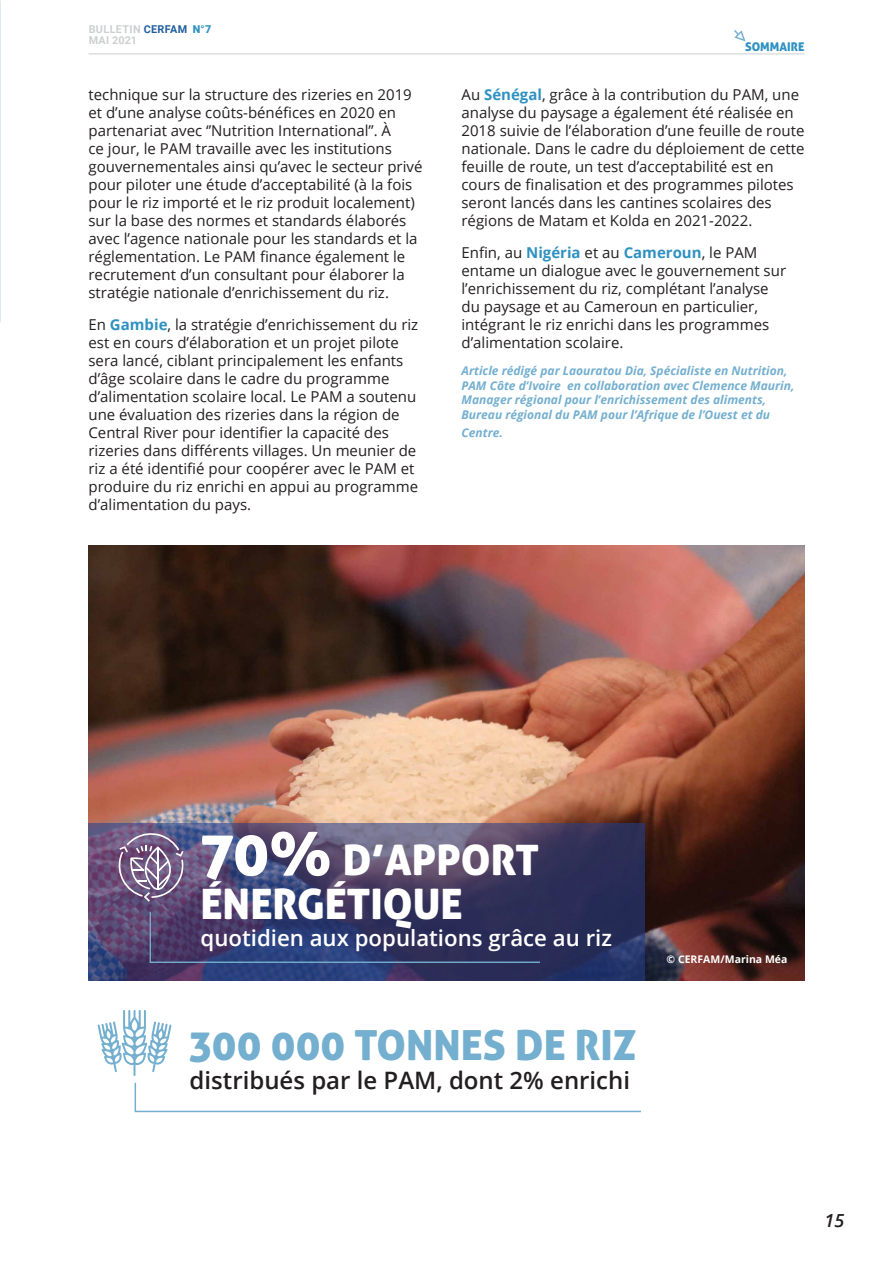
<style>
.page{position:relative;width:893px;height:1263px;background:#fff}
.page>*{position:absolute;margin:0;border:0;box-sizing:border-box;transform-origin:0 0}
.t1{font:42px/43.5px "Aller Display";color:#fff}
.t2{font:41.55px "Aller Display";color:#74afcf}
.t3{font:600 24px "Open Sans";color:#231f20}
.t4{font:600 22.2px "Open Sans";color:#fff}
.t5{font:italic 600 18px "Open Sans";color:#231f20}
.t6{font:15px/18px "Open Sans";color:#231f20}
.t7{font:italic 700 12px/14.4px "Open Sans";color:#74afcf}
.t8{font:12px "Aller Display";color:#2f91c1}
.t9{font:700 10.8px/10.8px "Roboto";letter-spacing:.035em;color:#cdcfd0}
.t10{font:700 10.5px "Open Sans";color:#fff}
.s1{color:#215e9f}
.s2{font-weight:900;color:#2f91c1}
.s3{font-weight:700;color:#2f91c1}
.s4{font-size:61.05px}
</style>
<div class="page">
<hr style="left:88px;top:54px;width:716px;height:1px;background:#cdcfd0">
<svg style="left:734px;top:30px;width:12px;height:12px"></svg>
<img style="left:0;top:0;width:1px;height:323px">
<img style="left:88px;top:545px;width:716px;height:435px">
<svg style="left:98px;top:1010px;width:543px;height:103px"></svg>
<svg style="left:88px;top:823px;width:557px;height:157px;background:#45426b"></svg>
<svg style="left:149px;top:910px;width:392px;height:54px;background:#343867"></svg>
<svg style="left:118px;top:832px;width:66px;height:70px;background:#857295"></svg>
<p class="t9" style="left:89px;top:23px;width:124px">BULLETIN <span class="s1">CERFAM</span> <span class="s2">N°7<br></span>MAI 2021</p>
<p class="t6" style="left:88px;top:85px;width:335px">technique sur la structure des rizeries en 2019 et d’une analyse coûts-bénéfices en 2020 en partenariat avec ‘’Nutrition International’’. À<br>ce jour, le PAM travaille avec les institutions gouvernementales ainsi qu’avec le secteur privé pour piloter une étude d’acceptabilité (à la fois pour le riz importé et le riz produit localement) sur la base des normes et standards élaborés avec l’agence nationale pour les standards et la réglementation. Le PAM finance également le recrutement d’un consultant pour élaborer la stratégie nationale d’enrichissement du riz.</p>
<p class="t6" style="left:88px;top:315px;width:331px">En <span class="s3">Gambie</span>, la stratégie d’enrichissement du riz est en cours d’élaboration et un projet pilote sera lancé, ciblant principalement les enfants d’âge scolaire dans le cadre du programme d’alimentation scolaire local. Le PAM a soutenu une évaluation des rizeries dans la région de Central River pour identifier la capacité des rizeries dans différents villages. Un meunier de riz a été identifié pour coopérer avec le PAM et produire du riz enrichi en appui au programme d’alimentation du pays.</p>
<p class="t8" style="left:745px;top:39px;width:61px">SOMMAIRE</p>
<p class="t6" style="left:461px;top:85px;width:344px">Au <span class="s3">Sénégal</span>, grâce à la contribution du PAM, une analyse du paysage a également été réalisée en 2018 suivie de l’élaboration d’une feuille de route nationale. Dans le cadre du déploiement de cette feuille de route, un test d’acceptabilité est en cours de finalisation et des programmes pilotes seront lancés dans les cantines scolaires des régions de Matam et Kolda en 2021-2022.</p>
<p class="t6" style="left:461px;top:243px;width:326px">Enfin, au <span class="s3">Nigéria</span> et au <span class="s3">Cameroun</span>, le PAM entame un dialogue avec le gouvernement sur l’enrichissement du riz, complétant l’analyse du paysage et au Cameroun en particulier, intégrant le riz enrichi dans les programmes d’alimentation scolaire.</p>
<p class="t7" style="left:461px;top:364px;width:334px">Article rédigé par Laouratou Dia, Spécialiste en Nutrition, PAM Côte d’Ivoire en collaboration avec Clemence Maurin, Manager régional pour l’enrichissement des aliments, Bureau régional du PAM pour l’Afrique de l’Ouest et du</p>
<p class="t7" style="left:461px;top:425px;width:43px">Centre.</p>
<h1 class="t1" style="left:201px;top:838px;width:340px"><span class="s4">70%</span> D’APPORT<br>ÉNERGÉTIQUE</h1>
<h3 class="t4" style="left:201px;top:923px;width:413px">quotidien aux populations grâce au riz</h3>
<h2 class="t2" style="left:190px;top:1019px;width:449px">300 000 TONNES DE RIZ</h2>
<h3 class="t3" style="left:190px;top:1064px;width:442px">distribués par le PAM, dont 2% enrichi</h3>
<p class="t10" style="left:667px;top:952px;width:122px">© CERFAM/Marina Méa</p>
<p class="t5" style="left:824px;top:1208px;width:21px">15</p>
</div>
